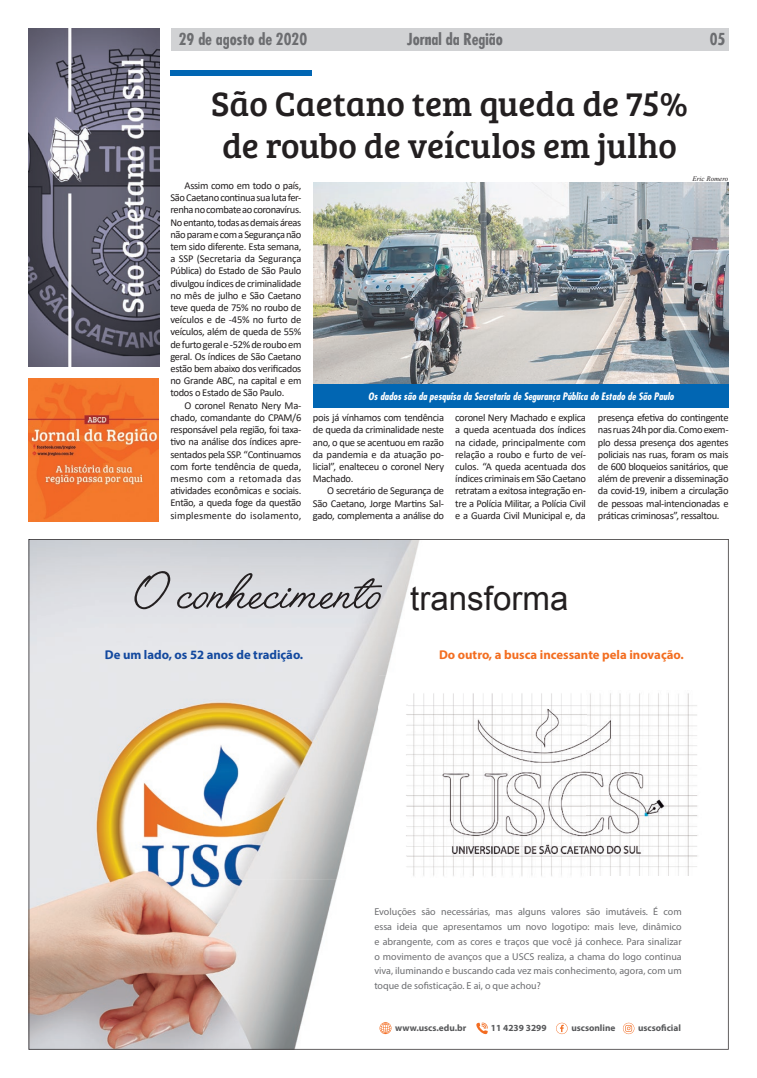
<style>
.page{position:relative;width:757px;height:1078px;background:#fff}
.page>*{position:absolute;margin:0;border:0;box-sizing:border-box;transform-origin:0 0}
.t1{font:66.2px "Angelface";color:#231f20}
.t2{font:35px/42px "Bree Serif";color:#231f20;text-align:center}
.t3{font:700 condensed 16px "Futura";color:#6c6d70}
.t4{font:700 12.7px "Myriad Pro";color:#f36e21}
.t5{font:700 12.7px "Myriad Pro";color:#13499f}
.t6{font:10.5px/12.2px "Calibri";letter-spacing:-.03em;color:#231f20;text-align:justify}
.t7{font:10px/14.9px "Myriad Pro";color:#6c6d70;text-align:justify}
.t8{font:italic 700 condensed 10px "Futura";color:#fff}
.t9{font:700 9.3px "Myriad Pro";color:#57585a}
.t10{font:italic 7px "Times New Roman";color:#231f20}
.s1{font-family:"Arial";font-size:33.1px}
</style>
<div class="page">
<div style="left:171px;top:28px;width:558px;height:23px;background:#d1d2d4"></div>
<img style="left:29px;top:28px;width:131px;height:338px">
<div style="left:170px;top:70px;width:142px;height:5px;background:#0166b3"></div>
<img style="left:313px;top:182px;width:415px;height:202px">
<div style="left:313px;top:384px;width:415px;height:23px;background:#0166b3"></div>
<svg style="left:29px;top:539px;width:700px;height:510px"></svg>
<img style="left:29px;top:378px;width:130px;height:143px">
<h3 class="t3" style="left:179px;top:29px;width:130px">29 de agosto de 2020</h3>
<h3 class="t3" style="left:407px;top:29px;width:97px">Jornal da Região</h3>
<h3 class="t3" style="left:710px;top:29px;width:17px">05</h3>
<h2 class="t2" style="left:211px;top:81px;width:478px">São Caetano tem queda de 75% de roubo de veículos em julho</h2>
<p class="t6" style="left:170px;top:179px;width:132px;text-indent:14px">Assim como em todo o país, São Caetano continua sua luta fer&shy;renha no combate ao coronavírus.<br>No entanto, todas as demais áreas não param e com a Segurança não tem sido diferente. Esta semana, a SSP (Secretaria da Segurança Pública) do Estado de São Paulo divulgou índices de criminalidade no mês de julho e São Caetano teve queda de 75% no roubo de veículos e de -45% no furto de veículos, além de queda de 55% de furto geral e -52% de roubo em geral. Os índices de São Caetano estão bem abaixo dos verificados no Grande ABC, na capital e em todos o Estado de São Paulo.</p>
<p class="t6" style="left:170px;top:399px;width:132px;text-indent:14px">O coronel Renato Nery Ma&shy;chado, comandante do CPAM/6 responsável pela região, foi taxa&shy;tivo na análise dos índices apre&shy;sentados pela SSP. “Continuamos com forte tendência de queda, mesmo com a retomada das atividades econômicas e sociais.<br>Então, a queda foge da questão simplesmente do isolamento,</p>
<p class="t10" style="left:693px;top:174px;width:37px">Eric Romero</p>
<p class="t8" style="left:368px;top:389px;width:307px">Os dados são da pesquisa da Secretaria de Segurança Pública do Estado de São Paulo</p>
<p class="t6" style="left:313px;top:411px;width:133px">pois já vínhamos com tendência de queda da criminalidade neste ano, o que se acentuou em razão da pandemia e da atuação po&shy;licial”, enalteceu o coronel Nery Machado.</p>
<p class="t6" style="left:313px;top:484px;width:133px;text-indent:14px">O secretário de Segurança de São Caetano, Jorge Martins Sal&shy;gado, complementa a análise do</p>
<p class="t6" style="left:455px;top:411px;width:132px">coronel Nery Machado e explica a queda acentuada dos índices na cidade, principalmente com relação a roubo e furto de veí&shy;culos. “A queda acentuada dos índices criminais em São Caetano retratam a exitosa integração en&shy;tre a Polícia Militar, a Polícia Civil e a Guarda Civil Municipal e, da</p>
<p class="t6" style="left:598px;top:411px;width:132px">presença efetiva do contingente nas ruas 24h por dia. Como exem&shy;plo dessa presença dos agentes policiais nas ruas, foram os mais de 600 bloqueios sanitários, que além de prevenir a disseminação da covid-19, inibem a circulação de pessoas mal-intencionadas e práticas criminosas”, ressaltou.</p>
<h1 class="t1" style="left:134px;top:555px;width:436px">O conhecimento <span class="s1">transforma</span></h1>
<p class="t5" style="left:105px;top:646px;width:200px">De um lado, os 52 anos de tradição.</p>
<p class="t4" style="left:439px;top:646px;width:246px">Do outro, a busca incessante pela inovação.</p>
<p class="t7" style="left:374px;top:903px;width:309px">Evoluções são necessárias, mas alguns valores são imutáveis. É com essa ideia que apresentamos um novo logotipo: mais leve, dinâmico e abrangente, com as cores e traços que você já conhece. Para sinalizar o movimento de avanços que a USCS realiza, a chama do logo continua viva, iluminando e buscando cada vez mais conhecimento, agora, com um toque de sofisticação. E ai, o que achou?</p>
<p class="t9" style="left:395px;top:1021px;width:73px">www.uscs.edu.br</p>
<p class="t9" style="left:491px;top:1021px;width:57px">11 4239 3299</p>
<p class="t9" style="left:571px;top:1021px;width:46px">uscsonline</p>
<p class="t9" style="left:638px;top:1021px;width:44px">uscsoficial</p>
</div>
